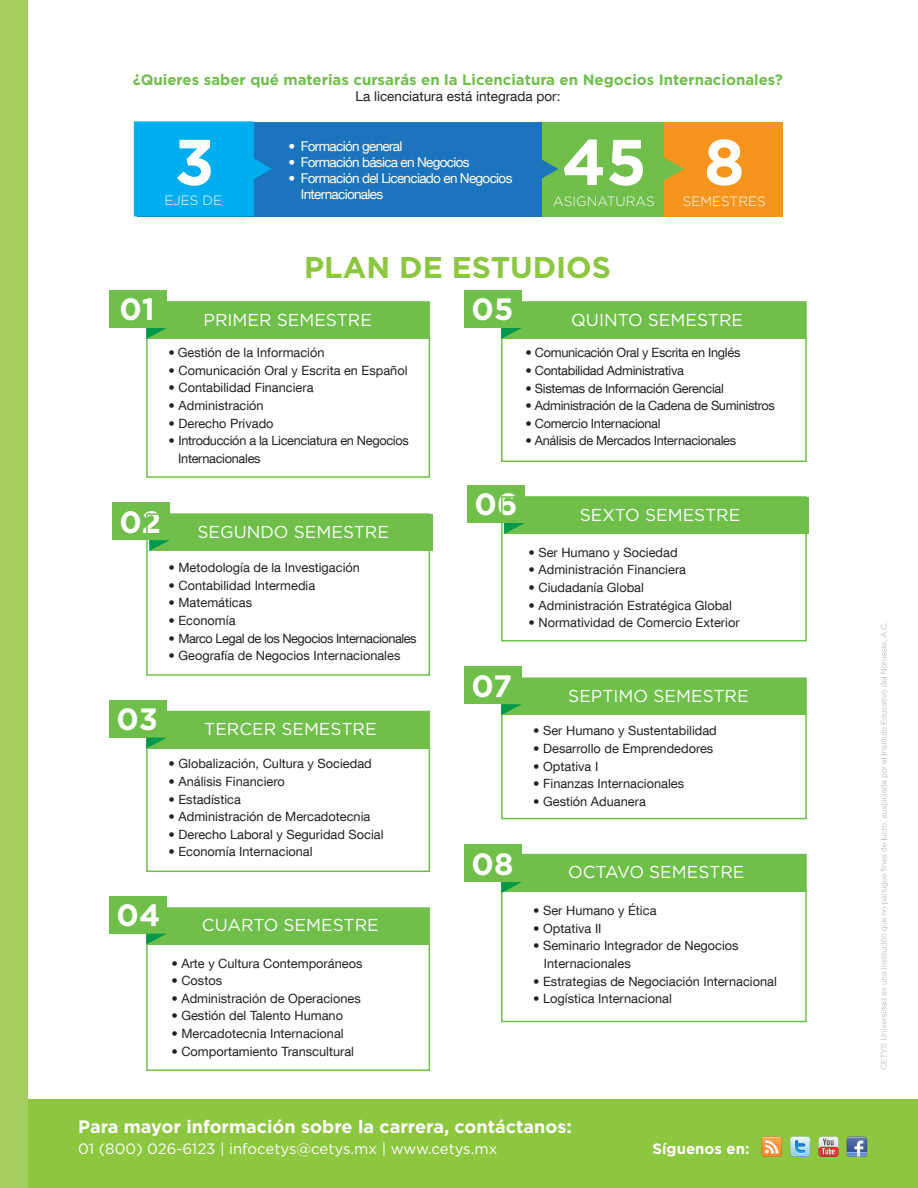
<style>
.page{position:relative;width:918px;height:1188px;background:#fff}
.page>*{position:absolute;margin:0;border:0;box-sizing:border-box;transform-origin:0 0}
.t1{font:700 64.5px "Gotham";color:#fff}
.t2{font:700 30.75px "Gotham";color:#fff}
.t3{font:700 30px "Gotham";color:#8dc63f}
.t4{font:700 18px "Gotham";color:#fff}
.t5{font:17.25px "Gotham";color:#fff}
.t6{font:700 15px "Gotham";color:#6fbf4a}
.t7{font:15px "Gotham";color:#fff}
.t8{font:700 15px "Gotham";color:#fff}
.t9{font:13.5px/16.2px "Helvetica Neue LT Com";letter-spacing:-.05em;color:#fff}
.t10{font:13.5px "Helvetica Neue LT Com";color:#231f20}
.t11{font:300 13.5px "Gotham";color:#fff}
.t12{font:12.75px/17.7px "Helvetica Neue LT Com";color:#232221}
.t13{font:12.75px/17.7px "Helvetica Neue LT Com";letter-spacing:-.025em;color:#232221}
.t14{font:12.75px "Helvetica Neue LT Com";letter-spacing:-.035em;color:#232221}
</style>
<div class="page">
<div style="left:0;top:1100px;width:918px;height:88px;background:#8dc63f"></div>
<svg style="left:847px;top:1137px;width:20px;height:20px"></svg>
<svg style="left:790px;top:1137px;width:20px;height:20px"></svg>
<svg style="left:762px;top:1137px;width:20px;height:20px"></svg>
<svg style="left:818px;top:1137px;width:21px;height:20px"></svg>
<div style="left:150px;top:514px;width:282px;height:37px;background:#6fbf4a"></div>
<div style="left:112px;top:502px;width:58px;height:38px;background:#6fbf4a"></div>
<svg style="left:149px;top:540px;width:21px;height:11px"></svg>
<div style="left:505px;top:497px;width:304px;height:37px;background:#6fbf4a"></div>
<div style="left:467px;top:485px;width:58px;height:38px;background:#6fbf4a"></div>
<svg style="left:504px;top:523px;width:21px;height:11px"></svg>
<div style="left:146px;top:301px;width:284px;height:177px;border:2px solid #6fbf4a"></div>
<div style="left:147px;top:302px;width:282px;height:37px;background:#6fbf4a"></div>
<div style="left:109px;top:290px;width:58px;height:38px;background:#6fbf4a"></div>
<svg style="left:146px;top:328px;width:21px;height:11px"></svg>
<div style="left:146px;top:513px;width:284px;height:163px;border:2px solid #6fbf4a"></div>
<div style="left:146px;top:711px;width:284px;height:161px;border:2px solid #6fbf4a"></div>
<div style="left:147px;top:712px;width:282px;height:36px;background:#6fbf4a"></div>
<div style="left:109px;top:700px;width:58px;height:38px;background:#6fbf4a"></div>
<svg style="left:146px;top:738px;width:20px;height:10px"></svg>
<div style="left:146px;top:907px;width:284px;height:164px;border:2px solid #6fbf4a"></div>
<div style="left:147px;top:908px;width:282px;height:37px;background:#6fbf4a"></div>
<div style="left:109px;top:896px;width:58px;height:38px;background:#6fbf4a"></div>
<svg style="left:146px;top:934px;width:20px;height:11px"></svg>
<div style="left:501px;top:301px;width:306px;height:161px;border:2px solid #6fbf4a"></div>
<div style="left:502px;top:302px;width:304px;height:37px;background:#6fbf4a"></div>
<div style="left:464px;top:290px;width:58px;height:38px;background:#6fbf4a"></div>
<svg style="left:501px;top:328px;width:21px;height:11px"></svg>
<div style="left:501px;top:496px;width:306px;height:146px;border:2px solid #6fbf4a"></div>
<div style="left:501px;top:677px;width:306px;height:142px;border:2px solid #6fbf4a"></div>
<div style="left:502px;top:678px;width:304px;height:37px;background:#6fbf4a"></div>
<div style="left:464px;top:667px;width:58px;height:37px;background:#6fbf4a"></div>
<svg style="left:501px;top:704px;width:21px;height:11px"></svg>
<div style="left:501px;top:854px;width:306px;height:168px;border:2px solid #6fbf4a"></div>
<div style="left:502px;top:855px;width:304px;height:37px;background:#6fbf4a"></div>
<div style="left:464px;top:844px;width:58px;height:38px;background:#6fbf4a"></div>
<svg style="left:501px;top:882px;width:21px;height:11px"></svg>
<div style="left:0;top:0;width:28px;height:1188px;background:#a4cf5f"></div>
<div style="left:663px;top:122px;width:120px;height:95px;background:#f7941e"></div>
<div style="left:541px;top:122px;width:123px;height:95px;background:#6fbf4a"></div>
<svg style="left:664px;top:157px;width:20px;height:23px"></svg>
<div style="left:137px;top:122px;width:404px;height:95px;background:#1c75bc"></div>
<svg style="left:541px;top:157px;width:17px;height:24px"></svg>
<svg style="left:134px;top:121px;width:138px;height:95px;background:#04a7e9"></svg>
<svg style="left:881px;top:622px;width:7px;height:447px"></svg>
<p class="t6" style="left:133px;top:71px;width:652px">¿Quieres saber qué materias cursarás en la Licenciatura en Negocios Internacionales?</p>
<p class="t10" style="left:356px;top:88px;width:207px">La licenciatura está integrada por:</p>
<h1 class="t1" style="left:562px;top:125px;width:184px">45 8</h1>
<p class="t11" style="left:553px;top:193px;width:103px">ASIGNATURAS</p>
<p class="t11" style="left:683px;top:193px;width:85px">SEMESTRES</p>
<h1 class="t1" style="left:174px;top:125px;width:42px">3</h1>
<p class="t9" style="left:289px;top:137px;width:115px">• Formación general</p>
<p class="t9" style="left:289px;top:153px;width:183px">• Formación básica en Negocios</p>
<p class="t9" style="left:301px;top:170px;width:213px;text-indent:-12px">• Formación del Licenciado en Negocios<br>Internacionales</p>
<p class="t11" style="left:164px;top:191px;width:59px">EJES DE</p>
<h2 class="t2" style="left:119px;top:292px;width:37px">01</h2>
<h3 class="t3" style="left:304px;top:250px;width:308px">PLAN DE ESTUDIOS</h3>
<h3 class="t5" style="left:204px;top:308px;width:170px">PRIMER SEMESTRE</h3>
<p class="t12" style="left:169px;top:344px;width:158px">• Gestión de la Información</p>
<p class="t12" style="left:169px;top:361px;width:240px">• Comunicación Oral y Escrita en Español</p>
<p class="t12" style="left:169px;top:379px;width:147px">• Contabilidad Financiera</p>
<p class="t12" style="left:169px;top:396px;width:97px">• Administración</p>
<p class="t12" style="left:169px;top:414px;width:107px">• Derecho Privado</p>
<p class="t13" style="left:178px;top:432px;width:232px;text-indent:-10px">• Introducción a la Licenciatura en Negocios<br>Internacionales</p>
<h2 class="t2" style="left:472px;top:292px;width:43px">05</h2>
<h3 class="t5" style="left:571px;top:308px;width:173px">QUINTO SEMESTRE</h3>
<p class="t13" style="left:526px;top:344px;width:216px">• Comunicación Oral y Escrita en Inglés</p>
<p class="t13" style="left:526px;top:361px;width:160px">• Contabilidad Administrativa</p>
<p class="t13" style="left:526px;top:379px;width:200px">• Sistemas de Información Gerencial</p>
<p class="t13" style="left:526px;top:397px;width:251px">• Administración de la Cadena de Suministros</p>
<p class="t13" style="left:526px;top:414px;width:137px">• Comercio Internacional</p>
<p class="t13" style="left:526px;top:432px;width:212px">• Análisis de Mercados Internacionales</p>
<h3 class="t5" style="left:120px;top:521px;width:271px"><sup>02</sup> SEGUNDO SEMESTRE</h3>
<p class="t12" style="left:169px;top:558px;width:193px">• Metodología de la Investigación</p>
<p class="t12" style="left:169px;top:576px;width:148px">• Contabilidad Intermedia</p>
<p class="t12" style="left:169px;top:594px;width:85px">• Matemáticas</p>
<p class="t12" style="left:169px;top:611px;width:68px">• Economía</p>
<p class="t14" style="left:169px;top:630px;width:250px">• Marco Legal de los Negocios Internacionales</p>
<p class="t12" style="left:169px;top:647px;width:233px">• Geografía de Negocios Internacionales</p>
<h2 class="t2" style="left:117px;top:701px;width:43px">03</h2>
<h3 class="t5" style="left:204px;top:718px;width:174px">TERCER SEMESTRE</h3>
<p class="t12" style="left:169px;top:755px;width:205px">• Globalización, Cultura y Sociedad</p>
<p class="t12" style="left:169px;top:772px;width:118px">• Análisis Financiero</p>
<p class="t12" style="left:169px;top:790px;width:74px">• Estadística</p>
<p class="t12" style="left:169px;top:808px;width:203px">• Administración de Mercadotecnia</p>
<p class="t12" style="left:169px;top:825px;width:217px">• Derecho Laboral y Seguridad Social</p>
<p class="t12" style="left:169px;top:843px;width:146px">• Economía Internacional</p>
<h2 class="t2" style="left:117px;top:897px;width:45px">04</h2>
<h3 class="t5" style="left:202px;top:914px;width:178px">CUARTO SEMESTRE</h3>
<p class="t12" style="left:171px;top:954px;width:192px">• Arte y Cultura Contemporáneos</p>
<p class="t12" style="left:171px;top:972px;width:52px">• Costos</p>
<p class="t12" style="left:171px;top:989px;width:191px">• Administración de Operaciones</p>
<p class="t12" style="left:171px;top:1007px;width:173px">• Gestión del Talento Humano</p>
<p class="t12" style="left:171px;top:1024px;width:174px">• Mercadotecnia Internacional</p>
<p class="t12" style="left:171px;top:1042px;width:184px">• Comportamiento Transcultural</p>
<h2 class="t2" style="left:475px;top:487px;width:44px">06</h2>
<h3 class="t5" style="left:580px;top:504px;width:162px">SEXTO SEMESTRE</h3>
<p class="t12" style="left:529px;top:543px;width:151px">• Ser Humano y Sociedad</p>
<p class="t12" style="left:529px;top:561px;width:159px">• Administración Financiera</p>
<p class="t12" style="left:529px;top:578px;width:117px">• Ciudadanía Global</p>
<p class="t12" style="left:529px;top:596px;width:205px">• Administración Estratégica Global</p>
<p class="t12" style="left:529px;top:614px;width:213px">• Normatividad de Comercio Exterior</p>
<h2 class="t2" style="left:472px;top:668px;width:42px">07</h2>
<h2 class="t2" style="left:472px;top:846px;width:43px">08</h2>
<h3 class="t5" style="left:568px;top:685px;width:182px">SEPTIMO SEMESTRE</h3>
<p class="t12" style="left:533px;top:722px;width:185px">• Ser Humano y Sustentabilidad</p>
<p class="t12" style="left:533px;top:739px;width:182px">• Desarrollo de Emprendedores</p>
<p class="t12" style="left:533px;top:757px;width:67px">• Optativa I</p>
<p class="t12" style="left:533px;top:775px;width:152px">• Finanzas Internacionales</p>
<p class="t12" style="left:533px;top:792px;width:114px">• Gestión Aduanera</p>
<h3 class="t5" style="left:568px;top:861px;width:178px">OCTAVO SEMESTRE</h3>
<p class="t12" style="left:533px;top:901px;width:125px">• Ser Humano y Ética</p>
<p class="t12" style="left:533px;top:919px;width:70px">• Optativa II</p>
<p class="t12" style="left:544px;top:937px;width:196px;text-indent:-11px">• Seminario Integrador de Negocios<br>Internacionales</p>
<p class="t12" style="left:533px;top:972px;width:245px">• Estrategias de Negociación Internacional</p>
<p class="t12" style="left:533px;top:990px;width:140px">• Logística Internacional</p>
<h3 class="t4" style="left:78px;top:1116px;width:495px">Para mayor información sobre la carrera, contáctanos:</h3>
<p class="t7" style="left:78px;top:1139px;width:421px">01 (800) 026-6123 | infocetys@cetys.mx | www.cetys.mx</p>
<p class="t8" style="left:652px;top:1140px;width:99px">Síguenos en:</p>
</div>
